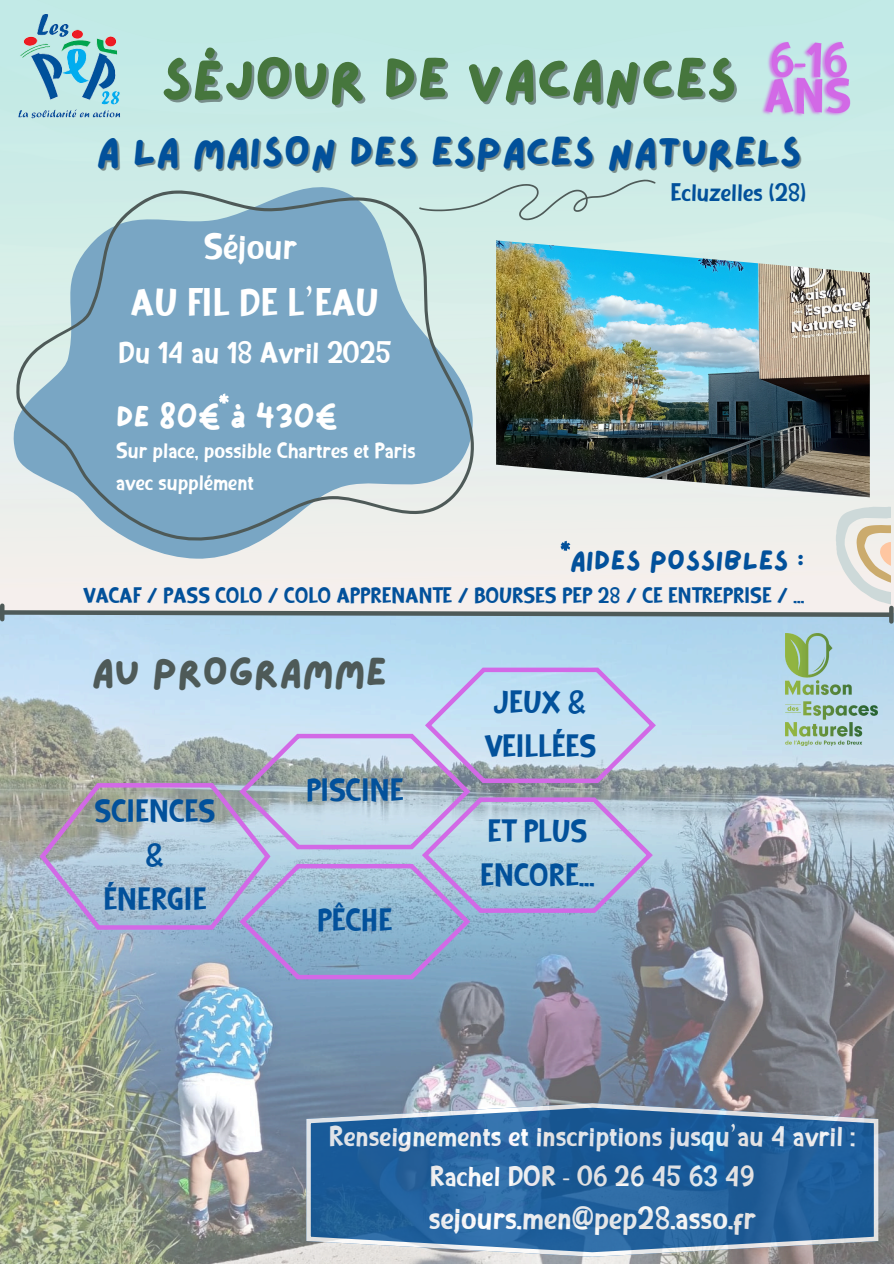
<style>
.page{position:relative;width:894px;height:1264px;background:#fff}
.page>*{position:absolute;margin:0;border:0;box-sizing:border-box;transform-origin:0 0}
.t1{font:61.5px "KAPOW";color:#fff}
.t2{font:60px "KAPOW";color:#02519b}
.t3{font:57.75px "Lazydog";color:#46763d}
.t4{font:41.25px "Lazydog";color:#02519b}
.t5{font:39.75px "Lazydog";color:#4e5a58}
.t6{font:38.85px "KAPOW";color:#fff}
.t7{font:36.15px "KAPOW";color:#fff}
.t8{font:31.5px/43.8px "KAPOW";color:#02519b;text-align:center}
.t9{font:31.5px "KAPOW";color:#fff}
.t10{font:30.45px "KAPOW";color:#fff}
.t11{font:30px "Lazydog";color:#fff}
.t12{font:28.5px/39.3px "KAPOW";color:#fff;text-align:center}
.t13{font:28.05px "Lazydog";color:#02519b}
.t14{font:24.75px "KAPOW";color:#02519b}
.t15{font:21.9px "KAPOW";color:#02519b}
.t16{font:21.75px/32.7px "KAPOW";color:#fff}
</style>
<div class="page">
<img style="left:0;top:0;width:893px;height:1263px">
<svg style="left:306px;top:1103px;width:572px;height:153px;background:#3b6fa2"></svg>
<img style="left:785px;top:633px;width:92px;height:112px">
<img style="left:15px;top:11px;width:109px;height:111px">
<svg style="left:473px;top:180px;width:182px;height:40px;background:#c5e2dd"></svg>
<svg style="left:0;top:506px;width:893px;height:113px;background:#e6e5e2"></svg>
<div style="left:0;top:605px;width:5px;height:14px;background:#4e5a58"></div>
<svg style="left:888px;top:608px;width:5px;height:13px"></svg>
<svg style="left:0;top:160px;width:473px;height:399px;background:#d4e8e6"></svg>
<svg style="left:15px;top:190px;width:460px;height:351px;background:#94b8cc"></svg>
<img style="left:496px;top:240px;width:373px;height:257px">
<img style="left:757px;top:36px;width:95px;height:87px">
<svg style="left:40px;top:667px;width:615px;height:312px;background:#acbdd3"></svg>
<p class="t3" style="left:161px;top:51px;width:577px">SÉJOUR DE VACANCES</p>
<p class="t4" style="left:96px;top:132px;width:706px">A LA MAISON DES ESPACES NATURELS</p>
<h5 class="t7" style="left:204px;top:229px;width:94px">Séjour</h5>
<h5 class="t6" style="left:131px;top:283px;width:249px">AU FIL DE L’EAU</h5>
<h5 class="t10" style="left:118px;top:337px;width:274px">Du 14 au 18 Avril 2025</h5>
<p class="t1" style="left:217px;top:386px;width:16px">*</p>
<p class="t11" style="left:116px;top:402px;width:223px">DE 80€ à 430€</p>
<p class="t16" style="left:116px;top:434px;width:301px">Sur place, possible Chartres et Paris avec supplément</p>
<h5 class="t14" style="left:670px;top:180px;width:137px">Ecluzelles (28)</h5>
<p class="t2" style="left:558px;top:533px;width:16px">*</p>
<p class="t13" style="left:569px;top:547px;width:236px">AIDES POSSIBLES :</p>
<p class="t15" style="left:83px;top:584px;width:722px">VACAF / PASS COLO / COLO APPRENANTE / BOURSES PEP 28 / CE ENTREPRISE / ...</p>
<h6 class="t5" style="left:91px;top:653px;width:297px">AU PROGRAMME</h6>
<p class="t8" style="left:95px;top:790px;width:122px">SCIENCES &amp;<br>ÉNERGIE</p>
<h1 class="t8" style="left:306px;top:769px;width:99px">PISCINE</h1>
<p class="t8" style="left:317px;top:899px;width:77px">PÊCHE</p>
<h3 class="t8" style="left:484px;top:680px;width:113px">JEUX &amp;<br>VEILLÉES</h3>
<p class="t8" style="left:480px;top:810px;width:116px;text-align:left">ET PLUS<br>ENCORE...</p>
<p class="t12" style="left:329px;top:1117px;width:528px">Renseignements et inscriptions jusqu’au 4 avril :<br>Rachel DOR - 06 26 45 63 49</p>
<p class="t9" style="left:429px;top:1202px;width:328px">sejours.men@pep28.asso.fr</p>
</div>
